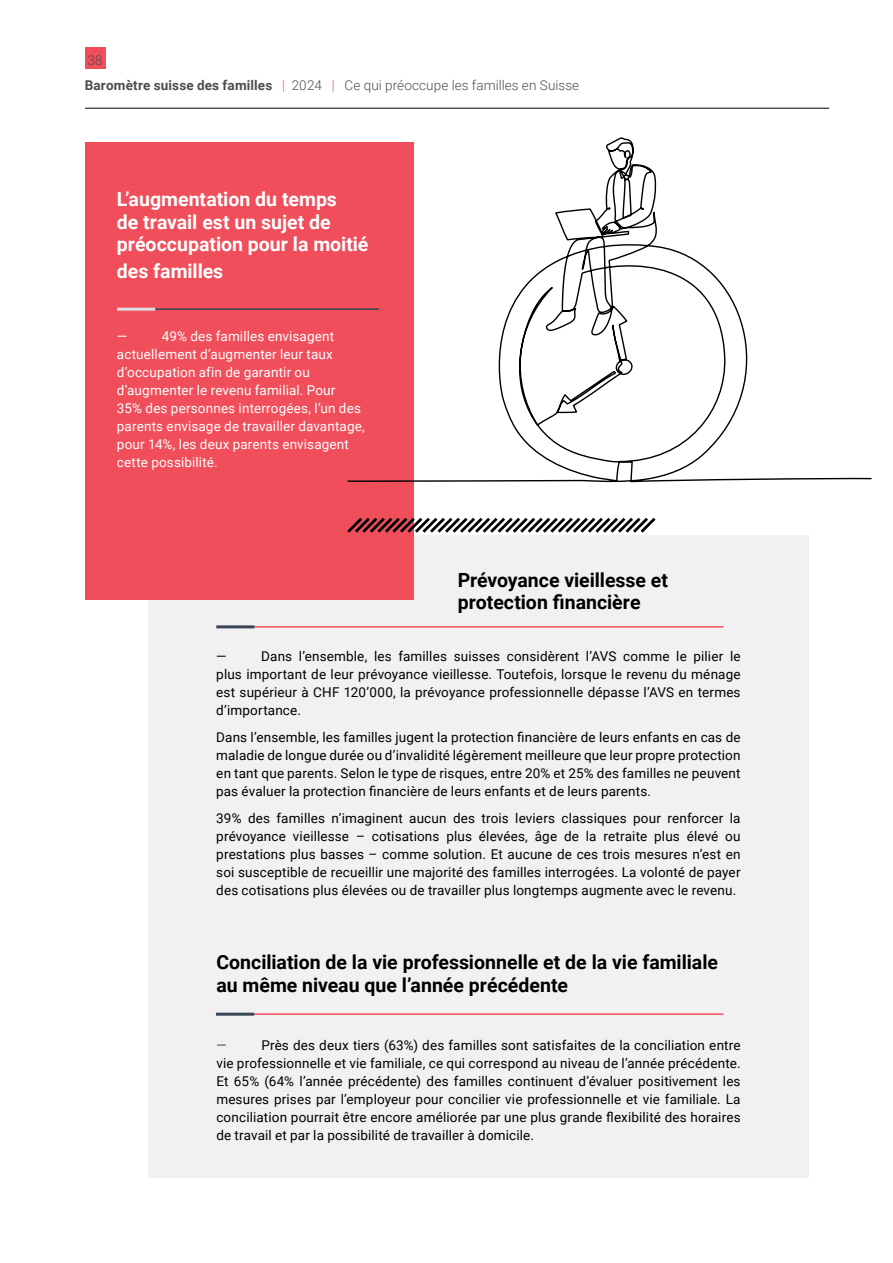
<style>
.page{position:relative;width:893px;height:1263px;background:#fff}
.page>*{position:absolute;margin:0;border:0;box-sizing:border-box;transform-origin:0 0}
.t1{font:700 19.5px/22.5px "Roboto";color:#000}
.t2{font:700 19.5px/22.5px "Roboto";color:#fff}
.t3{font:13.5px/18px "Roboto";letter-spacing:.01em;color:#000;text-align:justify}
.t4{font:13.5px/18px "Roboto";letter-spacing:.01em;color:#fff}
.t5{font:300 13.5px/24.8px "Roboto";letter-spacing:.005em;color:#4d4d4f}
.t6{font:300 13.5px "Roboto";color:#000}
.s1{font-weight:700}
.s2{color:#f04e5b}
</style>
<div class="page">
<div style="left:148px;top:536px;width:660px;height:642px;background:#f1f1f2"></div>
<div style="left:85px;top:142px;width:328px;height:457px;background:#f04e5b"></div>
<svg style="left:347px;top:515px;width:311px;height:21px"></svg>
<hr style="left:155px;top:308px;width:224px;height:2px;background:#394555">
<hr style="left:117px;top:308px;width:38px;height:3px;background:#dcddde">
<hr style="left:255px;top:626px;width:468px;height:2px;background:#f04e5b">
<hr style="left:216px;top:625px;width:39px;height:3px;background:#394555">
<hr style="left:254px;top:1013px;width:469px;height:2px;background:#f04e5b">
<hr style="left:216px;top:1013px;width:38px;height:3px;background:#394555">
<div style="left:85px;top:48px;width:20px;height:21px;background:#f04e5b"></div>
<hr style="left:85px;top:108px;width:744px;height:1px;background:#000">
<svg style="left:347px;top:107px;width:525px;height:376px"></svg>
<p class="t5" style="left:85px;top:48px;width:496px">38<br><span class="s1">Baromètre suisse des familles</span> <span class="s2">|</span> 2024 <span class="s2">|</span> Ce qui préoccupe les familles en Suisse</p>
<h1 class="t2" style="left:117px;top:187px;width:253px">L’augmentation du temps<br>de travail est un sujet de préoccupation pour la moitié</h1>
<h1 class="t2" style="left:117px;top:259px;width:108px">des familles</h1>
<p class="t4" style="left:117px;top:327px;width:249px;text-indent:45px">49% des familles envisagent actuellement d’augmenter leur taux d’occupation afin de garantir ou d’augmenter le revenu familial. Pour<br>35% des personnes interrogées, l’un des parents envisage de travailler davantage, pour 14%, les deux parents envisagent cette possibilité.</p>
<p class="t4" style="left:117px;top:327px;width:12px">—</p>
<h1 class="t1" style="left:458px;top:568px;width:212px">Prévoyance vieillesse et protection financière</h1>
<p class="t3" style="left:216px;top:647px;width:526px;text-indent:45px">Dans l’ensemble, les familles suisses considèrent l’AVS comme le pilier le plus important de leur prévoyance vieillesse. Toutefois, lorsque le revenu du ménage est supérieur à CHF 120’000, la prévoyance professionnelle dépasse l’AVS en termes d’importance.</p>
<p class="t3" style="left:216px;top:728px;width:526px">Dans l’ensemble, les familles jugent la protection financière de leurs enfants en cas de maladie de longue durée ou d’invalidité légèrement meilleure que leur propre protection en tant que parents. Selon le type de risques, entre 20% et 25% des familles ne peuvent pas évaluer la protection financière de leurs enfants et de leurs parents.</p>
<p class="t3" style="left:216px;top:809px;width:526px">39% des familles n’imaginent aucun des trois leviers classiques pour renforcer la prévoyance vieillesse – cotisations plus élevées, âge de la retraite plus élevé ou prestations plus basses – comme solution. Et aucune de ces trois mesures n’est en soi susceptible de recueillir une majorité des familles interrogées. La volonté de payer des cotisations plus élevées ou de travailler plus longtemps augmente avec le revenu.</p>
<p class="t3" style="left:216px;top:647px;width:12px">—</p>
<h1 class="t1" style="left:216px;top:950px;width:503px">Conciliation de la vie professionnelle et de la vie familiale au même niveau que l’année précédente</h1>
<p class="t3" style="left:216px;top:1036px;width:526px;text-indent:45px">Près des deux tiers (63%) des familles sont satisfaites de la conciliation entre vie professionnelle et vie familiale, ce qui correspond au niveau de l’année précédente.<br>Et 65% (64% l’année précédente) des familles continuent d’évaluer positivement les mesures prises par l’employeur pour concilier vie professionnelle et vie familiale. La conciliation pourrait être encore améliorée par une plus grande flexibilité des horaires de travail et par la possibilité de travailler à domicile.</p>
<p class="t6" style="left:216px;top:1036px;width:12px">—</p>
</div>
